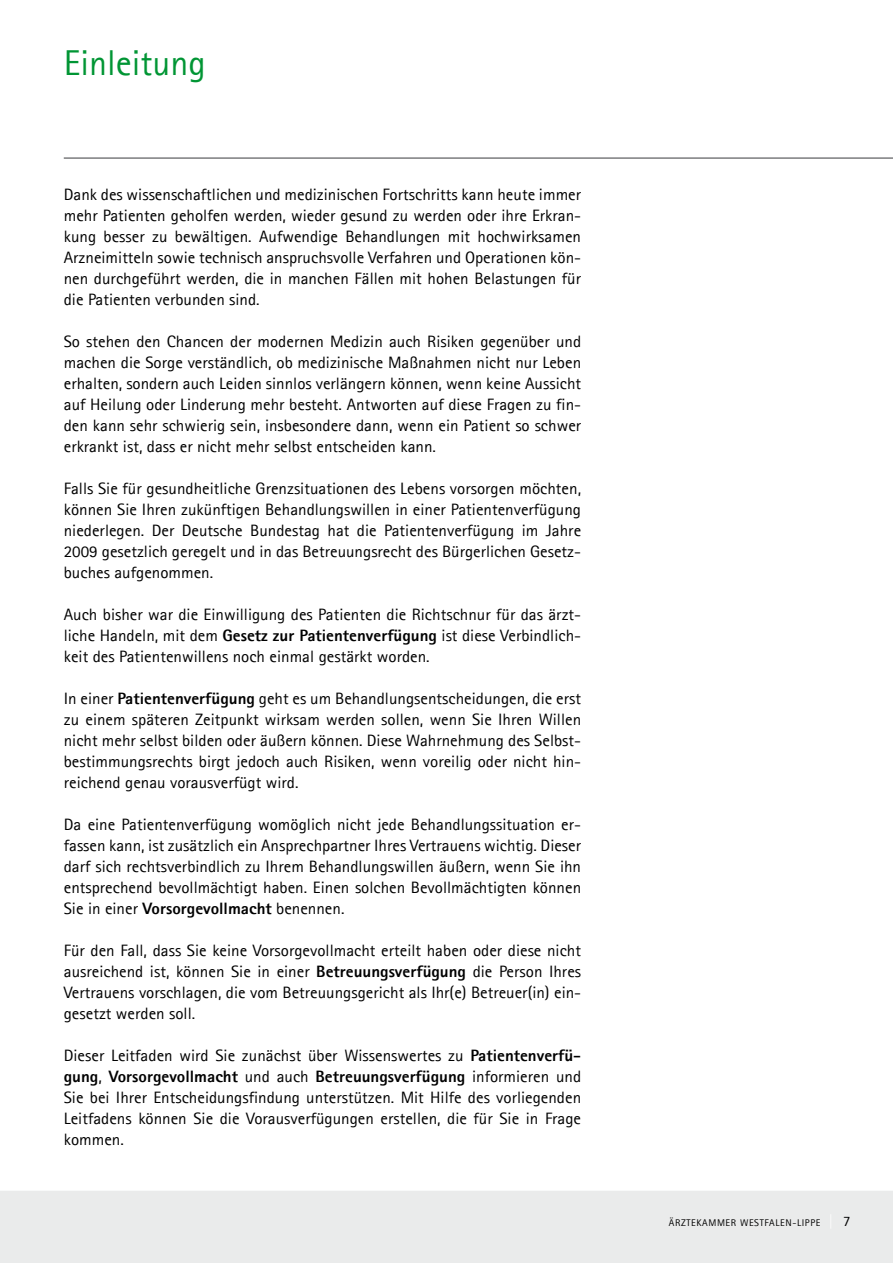
<style>
.page{position:relative;width:893px;height:1263px;background:#fff}
.page>*{position:absolute;margin:0;border:0;box-sizing:border-box;transform-origin:0 0}
.t1{font:36px "Agfa Rotis Sans Serif";color:#009534}
.t2{font:16.5px/21px "Agfa Rotis Sans Serif";color:#000;text-align:justify}
.t3{font:9.75px "Agfa Rotis Sans Serif";letter-spacing:.06em;color:#000}
.s1{font-weight:800}
.s2{font-size:14.25px;color:#fff}
.s3{font-size:14.25px}
</style>
<div class="page">
<hr style="left:64px;top:157px;width:829px;height:2px;background:#7b7c7e">
<div style="left:0;top:1191px;width:893px;height:72px;background:#eaebeb"></div>
<h1 class="t1" style="left:64px;top:41px;width:143px">Einleitung</h1>
<p class="t2" style="left:64px;top:184px;width:519px">Dank des wissenschaftlichen und medizinischen Fortschritts kann heute immer mehr Patienten geholfen werden, wieder gesund zu werden oder ihre Erkran&shy;kung besser zu bewältigen. Aufwendige Behandlungen mit hochwirksamen Arzneimitteln sowie technisch anspruchsvolle Verfahren und Operationen kön&shy;nen durchgeführt werden, die in manchen Fällen mit hohen Belastungen für die Patienten verbunden sind.</p>
<p class="t2" style="left:64px;top:331px;width:519px">So stehen den Chancen der modernen Medizin auch Risiken gegenüber und machen die Sorge verständlich, ob medizinische Maßnahmen nicht nur Leben erhalten, sondern auch Leiden sinnlos verlängern können, wenn keine Aussicht auf Heilung oder Linderung mehr besteht. Antworten auf diese Fragen zu fin&shy;den kann sehr schwierig sein, insbesondere dann, wenn ein Patient so schwer erkrankt ist, dass er nicht mehr selbst entscheiden kann.</p>
<p class="t2" style="left:64px;top:478px;width:519px">Falls Sie für gesundheitliche Grenzsituationen des Lebens vorsorgen möchten, können Sie I hren zukünftigen Behandlungswillen in einer Patientenverfügung niederlegen. Der Deutsche Bundestag hat die Patientenverfügung im Jahre 2009 gesetzlich geregelt und in das Betreuungsrecht des Bürgerlichen Gesetz&shy;buches aufgenommen.</p>
<p class="t2" style="left:64px;top:604px;width:519px">Auch bisher war die Einwilligung des Patienten die Richtschnur für das ärzt&shy;liche Handeln, mit dem <span class="s1">Gesetz zur Patientenverfügung</span> ist diese Verbindlich&shy;keit des Patientenwillens noch einmal gestärkt worden.</p>
<p class="t2" style="left:64px;top:688px;width:519px">I n einer <span class="s1">Patientenverfügung</span> geht es um Behandlungsentscheidungen, die erst zu einem späteren Zeitpunkt wirksam werden sollen, wenn Sie I hren Willen nicht mehr selbst bilden oder äußern können. Diese Wahrnehmung des Selbst&shy;bestimmungsrechts birgt jedoch auch Risiken, wenn voreilig oder nicht hin&shy;reichend genau vorausverfügt wird.</p>
<p class="t2" style="left:64px;top:814px;width:519px">Da eine Patientenverfügung womöglich nicht jede Behandlungssituation er&shy;fassen kann, ist zusätzlich ein Ansprechpartner I hres Vertrauens wichtig. Dieser darf sich rechtsverbindlich zu I hrem Behandlungswillen äußern, wenn Sie ihn entsprechend bevollmächtigt haben. Einen solchen Bevollmächtigten können Sie in einer <span class="s1">Vorsorgevollmacht</span> benennen.</p>
<p class="t2" style="left:64px;top:940px;width:519px">Für den Fall, dass Sie keine Vorsorgevollmacht erteilt haben oder diese nicht ausreichend ist, können Sie in einer <span class="s1">Betreuungsverfügung</span> die Person I hres Vertrauens vorschlagen, die vom Betreuungsgericht als I hr(e) Betreuer(in) ein&shy;gesetzt werden soll.</p>
<p class="t2" style="left:64px;top:1045px;width:519px">Dieser Leitfaden wird Sie zunächst über Wissenswertes zu <span class="s1">Patientenverfü&shy;gung</span>, <span class="s1">Vorsorgevollmacht</span> und auch <span class="s1">Betreuungsverfügung</span> informieren und Sie bei I hrer Entscheidungsfindung unterstützen. M it Hilfe des vorliegenden Leitfadens können Sie die Vorausverfügungen erstellen, die für Sie in Frage kommen.</p>
<p class="t3" style="left:669px;top:1217px;width:183px">Ärztekammer Westfalen-Lippe <span class="s2">|</span> <span class="s3">7</span></p>
</div>
